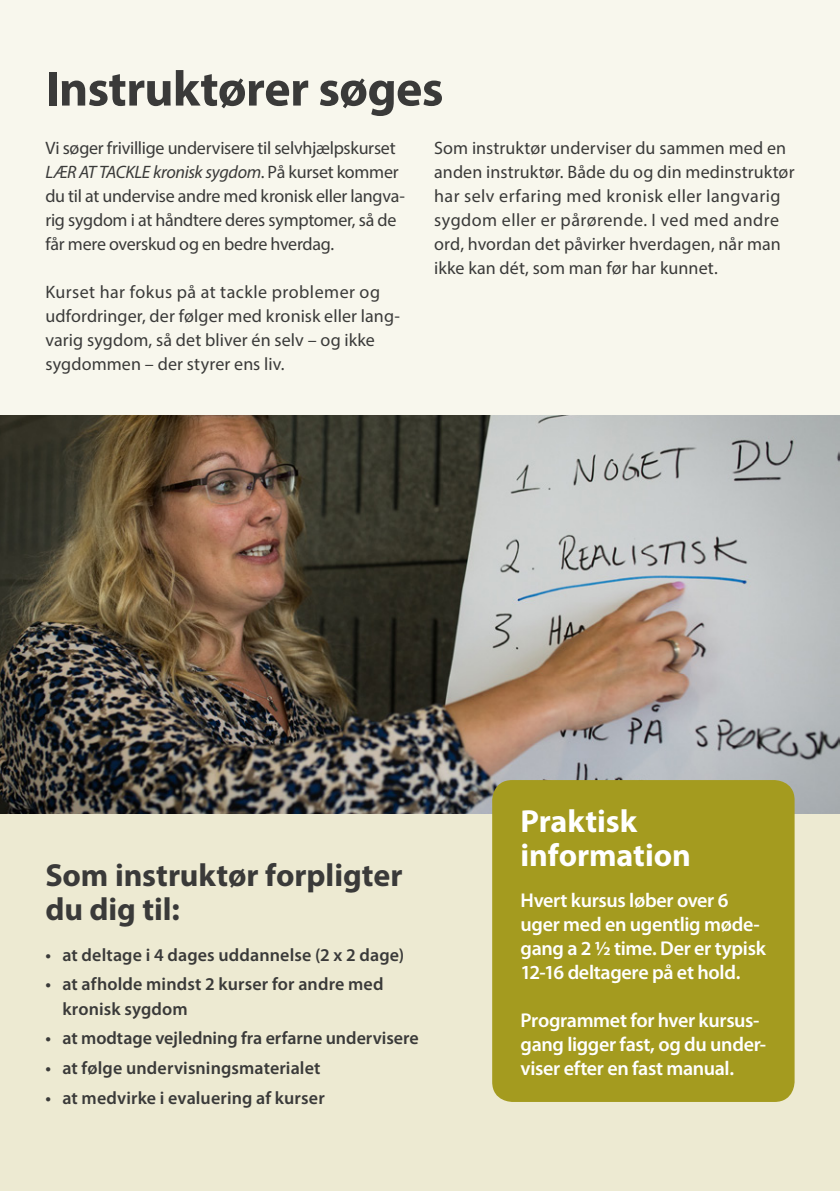
<style>
.page{position:relative;width:840px;height:1191px;background:#fff}
.page>*{position:absolute;margin:0;border:0;box-sizing:border-box;transform-origin:0 0}
.t1{font:700 50px "Myriad Pro";letter-spacing:-.015em;color:#3a3a39}
.t2{font:700 32px/34px "Myriad Pro";letter-spacing:-.005em;color:#3a3a39}
.t3{font:700 32px/34px "Myriad Pro";letter-spacing:-.005em;color:#fff}
.t4{font:600 20px/24px "Myriad Pro";letter-spacing:-.015em;color:#fff}
.t5{font:18px/24px "Myriad Pro";letter-spacing:.005em;color:#3a3a39}
.t6{font:18px/24px "Myriad Pro";letter-spacing:-.015em;color:#3a3a39}
.t7{font:600 18px/24px "Myriad Pro";letter-spacing:.005em;color:#3a3a39}
.s1{font-style:italic}
</style>
<div class="page">
<hr style="left:839px;top:415px;width:1px;height:776px;background:#f8f7ed">
<div style="left:0;top:0;width:839px;height:814px;background:#f8f7ed"></div>
<div style="left:0;top:814px;width:839px;height:377px;background:#edead2"></div>
<hr style="left:839px;top:0;width:1px;height:415px;background:#c0b765">
<img style="left:0;top:415px;width:839px;height:399px">
<div style="left:492px;top:780px;width:302px;height:322px;background:#a49b1f;border-radius:20px"></div>
<h1 class="t1" style="left:45px;top:56px;width:399px">Instruktører søges</h1>
<p class="t6" style="left:45px;top:135px;width:361px">Vi søger frivillige undervisere til selvhjælpskurset <span class="s1">LÆR AT TACKLE kronisk sygdom</span>. På kurset kommer du til at undervise andre med kronisk eller langva&shy;rig sygdom i at håndtere deres symptomer, så de får mere overskud og en bedre hverdag.</p>
<p class="t5" style="left:45px;top:279px;width:356px">Kurset har fokus på at tackle problemer og udfordringer, der følger med kronisk eller lang&shy;varig sygdom, så det bliver én selv – og ikke sygdommen – der styrer ens liv.</p>
<p class="t5" style="left:434px;top:135px;width:361px">Som instruktør underviser du sammen med en anden instruktør. Både du og din medinstruktør har selv erfaring med kronisk eller langvarig sygdom eller er pårørende. I ved med andre ord, hvordan det påvirker hverdagen, når man ikke kan dét, som man før har kunnet.</p>
<h2 class="t2" style="left:45px;top:857px;width:358px">Som instruktør forpligter du dig til:</h2>
<p class="t7" style="left:45px;top:942px;width:360px">• at deltage i 4 dages uddannelse (2 x 2 dage)</p>
<p class="t7" style="left:62px;top:972px;width:322px;text-indent:-17px">• at afholde mindst 2 kurser for andre med kronisk sygdom</p>
<p class="t7" style="left:45px;top:1025px;width:375px">• at modtage vejledning fra erfarne undervisere</p>
<p class="t7" style="left:45px;top:1055px;width:276px">• at følge undervisningsmaterialet</p>
<p class="t7" style="left:45px;top:1085px;width:281px">• at medvirke i evaluering af kurser</p>
<h2 class="t3" style="left:520px;top:803px;width:172px">Praktisk information</h2>
<p class="t4" style="left:520px;top:888px;width:247px">Hvert kursus løber over 6 uger med en ugentlig møde&shy;gang a 2 ½ time. Der er typisk<br>12-16 deltagere på et hold.</p>
<p class="t4" style="left:520px;top:1008px;width:247px">Programmet for hver kursus&shy;gang ligger fast, og du under&shy;viser efter en fast manual.</p>
</div>
